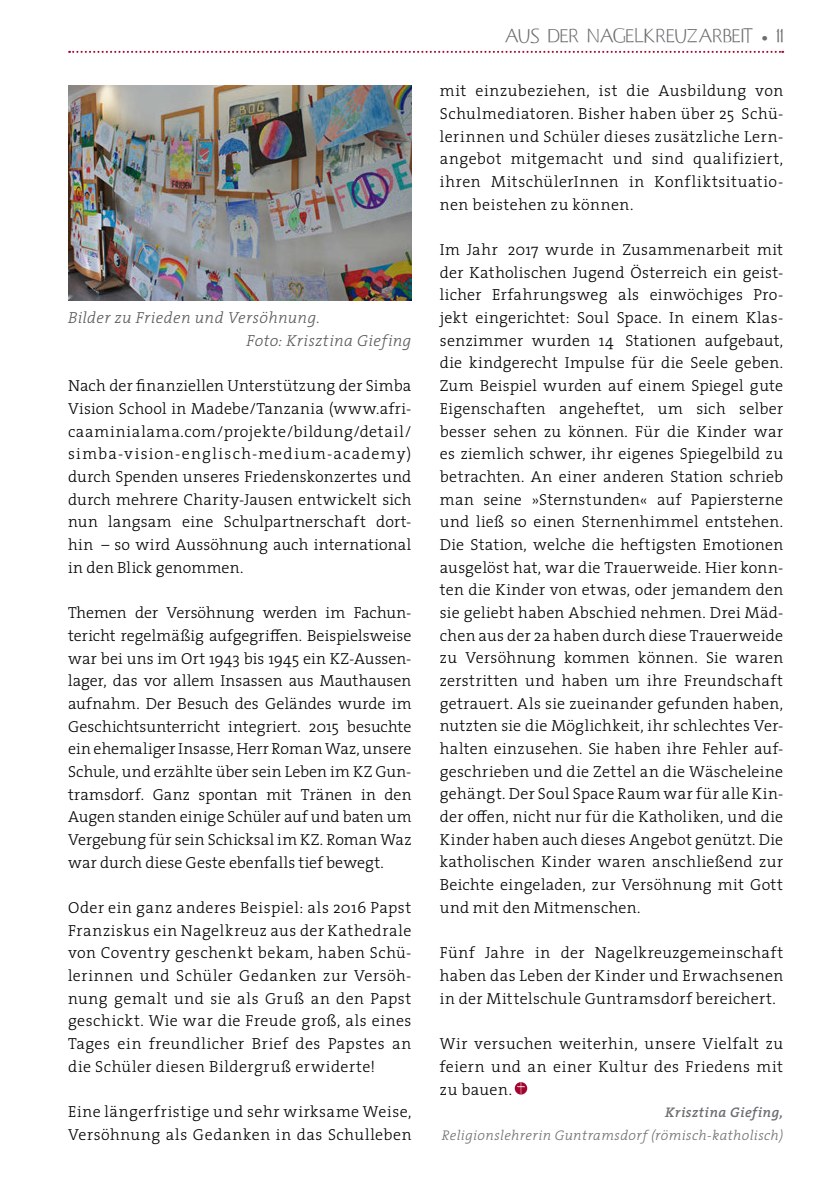
<style>
.page{position:relative;width:840px;height:1191px;background:#fff}
.page>*{position:absolute;margin:0;border:0;box-sizing:border-box;transform-origin:0 0}
.t1{font:300 16px/22.6px "The Serif";letter-spacing:.025em;color:#000;text-align:justify}
.BILDUNTERSCHRIFT{font:italic 300 16px/22.6px "The Serif";letter-spacing:.025em;color:#58595b}
.t2{font:16px "Coventry";color:#6d6e71}
.AUTOR{font:italic 300 14px/22.6px "The Serif";letter-spacing:.025em;color:#6d6e71;text-align:right}
.s1{font-weight:600}
</style>
<div class="page">
<svg style="left:69px;top:51px;width:713px;height:2px"></svg>
<svg style="left:514px;top:1082px;width:13px;height:12px"></svg>
<img style="left:68px;top:85px;width:343px;height:215px">
<p class="BILDUNTERSCHRIFT" style="left:246px;top:306px;width:166px;text-indent:-178px">Bilder zu Frieden und Versöhnung.<br>Foto: Krisztina Giefing</p>
<p class="t1" style="left:68px;top:374px;width:344px">Nach der finanziellen Unterstützung der Simba Vision School in Madebe/Tanzania (www.afri&shy;caaminialama.com/projekte/bildung/detail/ simba-vision-englisch-medium-academy) durch Spenden unseres Friedenskonzertes und durch mehrere Charity-Jausen entwickelt sich nun langsam eine Schulpartnerschaft dort&shy;hin – so wird Aussöhnung auch international in den Blick genommen.</p>
<p class="t1" style="left:68px;top:601px;width:345px">Themen der Versöhnung werden im Fachun&shy;tericht regelmäßig aufgegriffen. Beispielsweise war bei uns im Ort 1943 bis 1945 ein KZ-Aussen&shy;lager, das vor allem Insassen aus Mauthausen aufnahm. Der Besuch des Geländes wurde im Geschichtsunterricht integriert. 2015 besuchte ein ehemaliger Insasse, Herr Roman Waz, unsere Schule, und erzählte über sein Leben im KZ Gun&shy;tramsdorf. Ganz spontan mit Tränen in den Augen standen einige Schüler auf und baten um Vergebung für sein Schicksal im KZ. Roman Waz war durch diese Geste ebenfalls tief bewegt.</p>
<p class="t1" style="left:68px;top:895px;width:345px">Oder ein ganz anderes Beispiel: als 2016 Papst Franziskus ein Nagelkreuz aus der Kathedrale von Coventry geschenkt bekam, haben Schü&shy;lerinnen und Schüler Gedanken zur Versöh&shy;nung gemalt und sie als Gruß an den Papst geschickt. Wie war die Freude groß, als eines Tages ein freundlicher Brief des Papstes an die Schüler diesen Bildergruß erwiderte!</p>
<p class="t1" style="left:68px;top:1099px;width:345px">Eine längerfristige und sehr wirksame Weise,<br>Versöhnung als Gedanken in das Schulleben</p>
<p class="t2" style="left:504px;top:27px;width:48px">AUS DER</p>
<p class="t2" style="left:587px;top:27px;width:15px">NAGELKREUZARBEIT</p>
<p class="t2" style="left:761px;top:27px;width:23px">• 11</p>
<p class="t1" style="left:439px;top:79px;width:344px">mit einzubeziehen, ist die Ausbildung von Schulmediatoren. Bisher haben über 25 Schü&shy;lerinnen und Schüler dieses zusätzliche Lern&shy;angebot mitgemacht und sind qualifiziert, ihren MitschülerInnen in Konfliktsituatio&shy;nen beistehen zu können.</p>
<p class="t1" style="left:439px;top:238px;width:345px">Im Jahr 2017 wurde in Zusammenarbeit mit der Katholischen Jugend Österreich ein geist&shy;licher Erfahrungsweg als einwöchiges Pro&shy;jekt eingerichtet: Soul Space. In einem Klas&shy;senzimmer wurden 14 Stationen aufgebaut, die kindgerecht Impulse für die Seele geben.<br>Zum Beispiel wurden auf einem Spiegel gute Eigenschaften angeheftet, um sich selber besser sehen zu können. Für die Kinder war es ziemlich schwer, ihr eigenes Spiegelbild zu betrachten. An einer anderen Station schrieb man seine »Sternstunden« auf Papiersterne und ließ so einen Sternenhimmel entstehen.<br>Die Station, welche die heftigsten Emotionen ausgelöst hat, war die Trauerweide. Hier konn&shy;ten die Kinder von etwas, oder jemandem den sie geliebt haben Abschied nehmen. Drei Mäd&shy;chen aus der 2a haben durch diese Trauerweide zu Versöhnung kommen können. Sie waren zerstritten und haben um ihre Freundschaft getrauert. Als sie zueinander gefunden haben, nutzten sie die Möglichkeit, ihr schlechtes Ver&shy;halten einzusehen. Sie haben ihre Fehler auf&shy;geschrieben und die Zettel an die Wäscheleine gehängt. Der Soul Space Raum war für alle Kin&shy;der offen, nicht nur für die Katholiken, und die Kinder haben auch dieses Angebot genützt. Die katholischen Kinder waren anschließend zur Beichte eingeladen, zur Versöhnung mit Gott und mit den Mitmenschen.</p>
<p class="t1" style="left:439px;top:941px;width:345px">Fünf Jahre in der Nagelkreuzgemeinschaft haben das Leben der Kinder und Erwachsenen in der Mittelschule Guntramsdorf bereichert.</p>
<p class="t1" style="left:439px;top:1031px;width:344px">Wir versuchen weiterhin, unsere Vielfalt zu feiern und an einer Kultur des Friedens mit zu bauen.</p>
<p class="AUTOR" style="left:441px;top:1100px;width:342px"><span class="s1">Krisztina Giefing,<br></span>Religionslehrerin Guntramsdorf (römisch-katholisch)</p>
</div>
